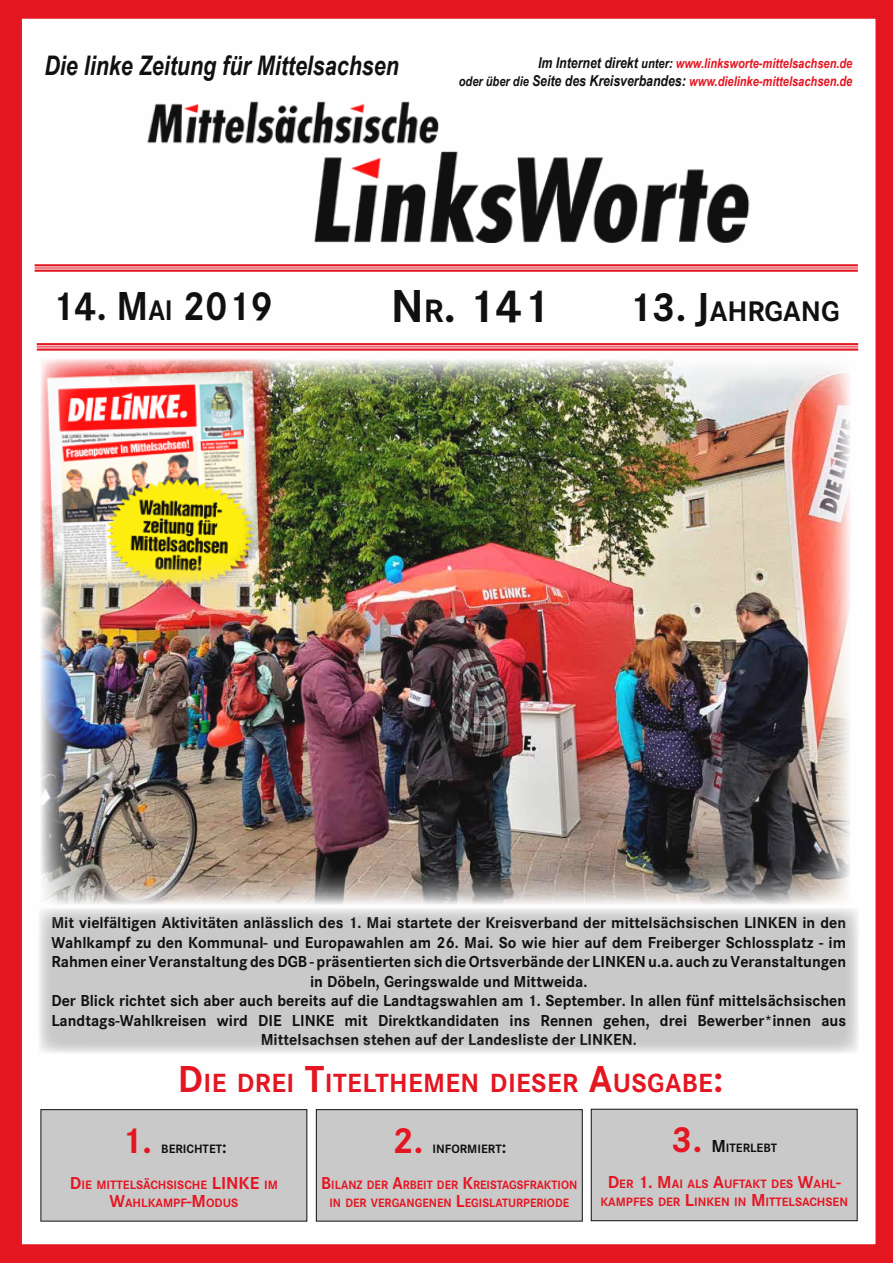
<style>
.page{position:relative;width:893px;height:1263px;background:#fff}
.page>*{position:absolute;margin:0;border:0;box-sizing:border-box;transform-origin:0 0}
.t1{font:700 48px "Corporate S";color:#000}
.t2{font:700 42px "Corporate S";color:#000;scale:.94 1}
.t3{font:700 37.5px "Corporate S";color:#e30613}
.t4{font:700 29.4px "Corporate S";color:#000}
.t5{font:700 27.3px "Corporate S";letter-spacing:.015em;color:#e30613}
.t6{font:italic 700 27px "Arial Narrow";color:#000}
.t7{font:700 16.5px/19.5px "Corporate S";color:#000;text-align:center}
.t8{font:italic 700 15px "Arial Narrow";color:#000}
.t9{font:italic 700 13.5px "Arial Narrow";color:#e30613}
.t10{font:700 12.6px/18px "Corporate S";color:#e30613;text-align:center}
.t11{font:700 12.6px/18px "Corporate S";color:#e30613;text-align:center;scale:.95 1}
.t12{font:700 12.6px "Corporate S";color:#000}
.s1{font-size:15px;color:#000}
.s2{color:#000}
.s3{font-size:13.5px}
.s4{font-size:13.5px;color:#e30613}
.s5{font-size:14.1px;color:#e30613}
.s6{font-size:29.4px}
.s7{font-size:33.6px}
.s8{font-size:42px}
.s9{font-size:39px}
.s10{font-size:18px}
.s11{font-size:37.5px;color:#e30613}
</style>
<div class="page">
<img style="left:0;top:0;width:893px;height:1263px">
<h3 class="t6" style="left:44px;top:45px;width:356px">Die linke Zeitung für Mittelsachsen</h3>
<p class="t9" style="left:538px;top:53px;width:316px"><span class="s1">Im Internet direkt</span> <span class="s2">unter:</span> www.linksworte-mittelsachsen.de</p>
<p class="t8" style="left:459px;top:69px;width:395px"><span class="s3">oder über die</span> Seite des Kreisverbandes: <span class="s4">www.dielinke-mittelsach</span><span class="s5">sen.de</span></p>
<h2 class="t2" style="left:52px;top:282px;width:237px">14. M<span class="s6">AI</span> 2019</h2>
<h1 class="t1" style="left:391px;top:279px;width:161px">N<span class="s7">R</span>. 141</h1>
<h3 class="t4" style="left:628px;top:294px;width:213px"><span class="s8">13. J</span>AHRGANG</h3>
<p class="t7" style="left:51px;top:913px;width:796px">Mit vielfältigen Aktivitäten anlässlich des 1. Mai startete der Kreisverband der mittelsächsischen LINKEN in den Wahlkampf zu den Kommunal- und Europawahlen am 26. Mai. So wie hier auf dem Freiberger Schlossplatz - im Rahmen einer Veranstaltung des DGB - präsentierten sich die Ortsverbände der LINKEN u.a. auch zu Veranstaltungen in Döbeln, Geringswalde und Mittweida.<br>Der Blick richtet sich aber auch bereits auf die Landtagswahlen am 1. September. In allen fünf mittelsächsischen Landtags-Wahlkreisen wird DIE LINKE mit Direktkandidaten ins Rennen gehen, drei Bewerber*innen aus Mittelsachsen stehen auf der Landesliste der LINKEN.</p>
<h3 class="t5" style="left:178px;top:1067px;width:547px"><span class="s9">D</span>IE DREI <span class="s9">T</span>ITELTHEM EN DIESER <span class="s9">A</span>USGABE<span class="s9">:</span></h3>
<h3 class="t3" style="left:121px;top:1118px;width:32px">1.</h3>
<p class="t12" style="left:161px;top:1141px;width:67px">BERICHTET<span class="s10">:</span></p>
<p class="t10" style="left:70px;top:1176px;width:207px"><span class="s10">D</span>IE M ITTELSÄCHSISCHE <span class="s10">LI NKE</span> IM<br><span class="s10">W</span>AHLKAM PF<span class="s10">-M</span>ODUS</p>
<h3 class="t3" style="left:392px;top:1118px;width:32px">2.</h3>
<p class="t12" style="left:433px;top:1141px;width:75px">IN FORM IERT<span class="s10">:</span></p>
<p class="t11" style="left:321px;top:1176px;width:269px"><span class="s10">B</span>ILANZ DER <span class="s10">A</span>RBEIT DER <span class="s10">K</span>REISTAGSFRAKTION<br>IN DER VERGANGEN EN <span class="s10">L</span>EGISLATURPERIODE</p>
<p class="t12" style="left:671px;top:1141px;width:107px"><span class="s11">3.</span> <span class="s10">M</span>ITERLEBT</p>
<p class="t10" style="left:600px;top:1175px;width:247px"><span class="s10">D</span>ER <span class="s10">1. M</span>AI ALS <span class="s10">A</span>UFTAKT DES <span class="s10">W</span>AHL<span class="s10">-<br></span>KAM PFES DER <span class="s10">L</span>INKEN IN <span class="s10">M</span>ITTELSACHSEN</p>
</div>
